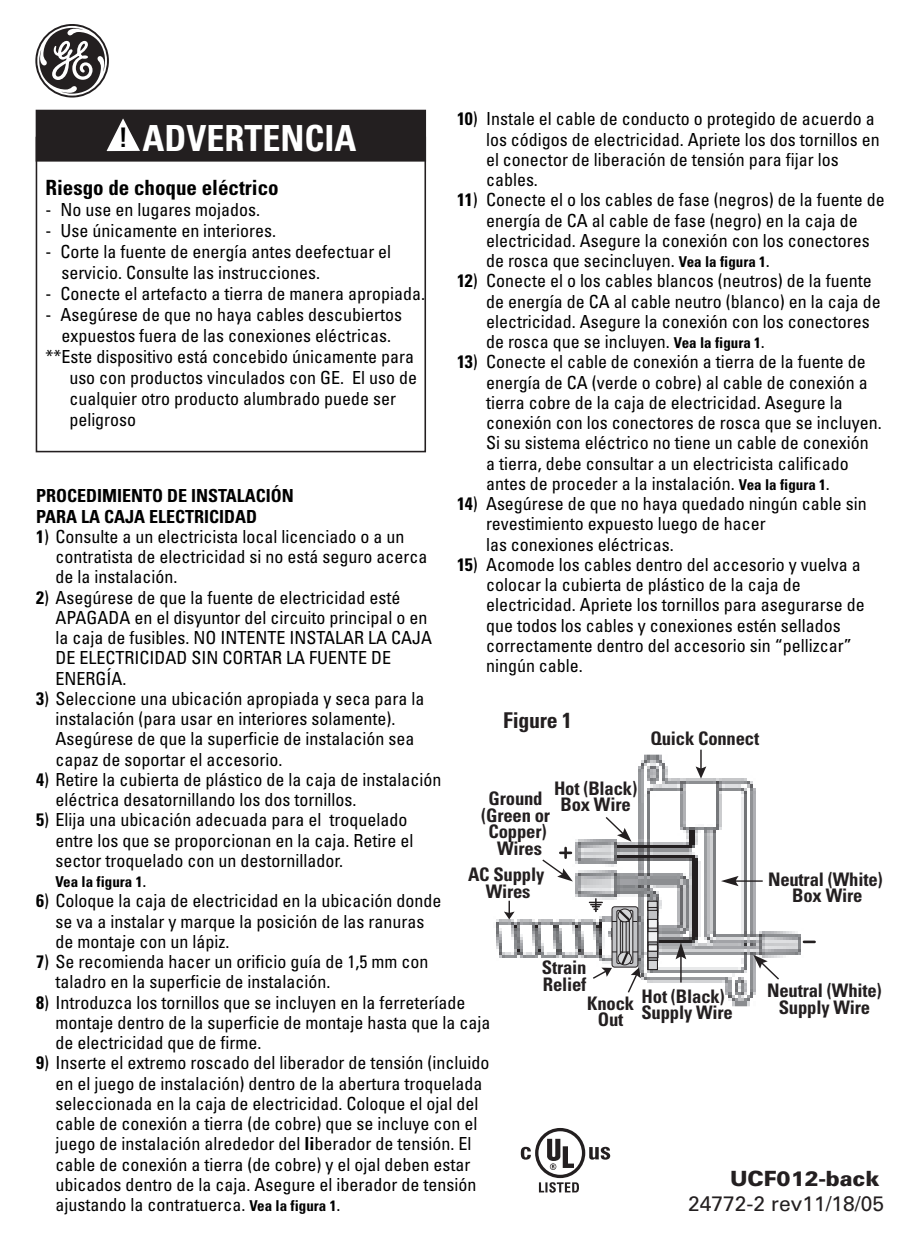
<style>
.page{position:relative;width:918px;height:1242px;background:#fff}
.page>*{position:absolute;margin:0;border:0;box-sizing:border-box;transform-origin:0 0}
.t1{font:700 condensed 36px "Univers";color:#fff}
.t2{font:700 condensed 21.9px "Univers";letter-spacing:-.01em;color:#231f20}
.t3{font:700 condensed 21px "Univers";color:#000}
.t4{font:21px "Univers";color:#231f20}
.t5{font:900 21px "Univers";color:#231f20}
.t6{font:700 condensed 18.6px/16.8px "Univers";letter-spacing:-.01em;color:#231f20;text-align:center}
.t7{font:condensed 18px/20.4px "Univers";color:#000}
.t8{font:700 condensed 18px/20.4px "Univers";color:#000}
.t9{font:700 condensed 15px "Univers";color:#000}
.s1{font-weight:700}
.s2{font-weight:700;font-size:15px}
.s3{font-size:27px;color:#000}
.s4{font-weight:400;font-size:18px}
</style>
<div class="page">
<div style="left:36px;top:111px;width:389px;height:50px;background:#231f20"></div>
<div style="left:36px;top:110px;width:390px;height:52px;border:2px solid #231f20"></div>
<div style="left:36px;top:137px;width:390px;height:315px;border:2px solid #231f20"></div>
<svg style="left:104px;top:118px;width:39px;height:34px"></svg>
<svg style="left:35px;top:24px;width:74px;height:74px"></svg>
<svg style="left:37px;top:26px;width:70px;height:70px"></svg>
<svg style="left:39px;top:28px;width:66px;height:66px"></svg>
<svg style="left:521px;top:1128px;width:89px;height:65px"></svg>
<img style="left:496px;top:755px;width:305px;height:251px">
<svg style="left:802px;top:940px;width:14px;height:4px"></svg>
<svg style="left:542px;top:845px;width:32px;height:37px"></svg>
<svg style="left:721px;top:876px;width:42px;height:10px"></svg>
<svg style="left:504px;top:901px;width:11px;height:18px"></svg>
<svg style="left:753px;top:955px;width:26px;height:25px"></svg>
<svg style="left:606px;top:817px;width:26px;height:25px"></svg>
<svg style="left:676px;top:942px;width:10px;height:41px"></svg>
<svg style="left:650px;top:932px;width:6px;height:10px"></svg>
<div style="left:648px;top:920px;width:10px;height:32px;border:1px solid #231f20"></div>
<div style="left:648px;top:901px;width:9px;height:19px;background:#c2c3c6"></div>
<div style="left:648px;top:901px;width:10px;height:19px;border:1px solid #231f20"></div>
<div style="left:648px;top:951px;width:9px;height:19px;background:#c2c3c6"></div>
<div style="left:648px;top:951px;width:10px;height:19px;border:1px solid #231f20"></div>
<div style="left:648px;top:942px;width:10px;height:7px;border:1px solid #231f20"></div>
<div style="left:648px;top:945px;width:9px;height:6px;background:#f0f1f2"></div>
<div style="left:648px;top:944px;width:10px;height:7px;border:1px solid #231f20"></div>
<svg style="left:650px;top:928px;width:6px;height:2px"></svg>
<div style="left:648px;top:920px;width:10px;height:12px;border:1px solid #231f20"></div>
<div style="left:648px;top:919px;width:9px;height:9px;background:#f0f1f2"></div>
<div style="left:648px;top:919px;width:10px;height:9px;border:1px solid #231f20"></div>
<div style="left:648px;top:901px;width:10px;height:10px;border:1px solid #231f20"></div>
<div style="left:648px;top:901px;width:9px;height:6px;background:#d5d6d8"></div>
<div style="left:648px;top:901px;width:10px;height:7px;border:1px solid #231f20"></div>
<div style="left:648px;top:958px;width:9px;height:9px;background:#8b8c8f"></div>
<div style="left:648px;top:957px;width:10px;height:10px;border:1px solid #231f20"></div>
<div style="left:648px;top:960px;width:9px;height:10px;background:#d5d6d8"></div>
<div style="left:648px;top:960px;width:10px;height:10px;border:1px solid #231f20"></div>
<svg style="left:696px;top:750px;width:10px;height:29px"></svg>
<svg style="left:588px;top:897px;width:53px;height:96px"></svg>
<p class="t7" style="left:486px;top:108px;width:395px;text-indent:-29px"><span class="s1">10</span>) Instale el cable de conducto o protegido de acuerdo a los códigos de electricidad. Apriete los dos tornillos en el conector de liberación de tensión para fijar los cables.</p>
<p class="t7" style="left:486px;top:189px;width:400px;text-indent:-29px"><span class="s1">11</span>) Conecte el o los cables de fase (negros) de la fuente de energía de CA al cable de fase (negro) en la caja de electricidad. Asegure la conexión con los conectores de rosca que secincluyen. <span class="s2">Vea la figura 1</span>.</p>
<p class="t7" style="left:486px;top:270px;width:396px;text-indent:-29px"><span class="s1">12</span>) Conecte el o los cables blancos (neutros) de la fuente de energía de CA al cable neutro (blanco) en la caja de electricidad. Asegure la conexión con los conectores de rosca que se incluyen. <span class="s2">Vea la figura 1</span>.</p>
<p class="t7" style="left:486px;top:351px;width:397px;text-indent:-29px"><span class="s1">13</span>) Conecte el cable de conexión a tierra de la fuente de energía de CA (verde o cobre) al cable de conexión a tierra cobre de la caja de electricidad. Asegure la conexión con los conectores de rosca que se incluyen.<br>Si su sistema eléctrico no tiene un cable de conexión a tierra, debe consultar a un electricista calificado antes de proceder a la instalación. <span class="s2">Vea la figura 1</span>.</p>
<p class="t7" style="left:486px;top:493px;width:382px;text-indent:-29px"><span class="s1">14</span>) Asegúrese de que no haya quedado ningún cable sin revestimiento expuesto luego de hacer<br>las conexiones eléctricas.</p>
<p class="t7" style="left:486px;top:554px;width:380px;text-indent:-29px"><span class="s1">15</span>) Acomode los cables dentro del accesorio y vuelva a colocar la cubierta de plástico de la caja de electricidad. Apriete los tornillos para asegurarse de que todos los cables y conexiones estén sellados correctamente dentro del accesorio sin “pellizcar” ningún cable.</p>
<p class="t2" style="left:503px;top:707px;width:70px">Figure 1</p>
<p class="t6" style="left:651px;top:730px;width:110px">Quick Connect</p>
<h1 class="t1" style="left:119px;top:117px;width:239px"><span class="s3">!</span> ADVERTENCIA</h1>
<p class="t3" style="left:45px;top:175px;width:235px">Riesgo de choque eléctrico</p>
<p class="t7" style="left:45px;top:199px;width:216px">- No use en lugares mojados.</p>
<p class="t7" style="left:45px;top:220px;width:232px">- Use únicamente en interiores.</p>
<p class="t7" style="left:61px;top:241px;width:331px;text-indent:-16px">- Corte la fuente de energía antes deefectuar el servicio. Consulte las instrucciones.</p>
<p class="t7" style="left:45px;top:283px;width:381px">- Conecte el artefacto a tierra de manera apropiada.</p>
<p class="t7" style="left:45px;top:304px;width:358px">- Asegúrese de que no haya cables descubiertos</p>
<p class="t7" style="left:61px;top:325px;width:331px">expuestos fuera de las conexiones eléctricas.</p>
<p class="t7" style="left:45px;top:346px;width:370px">**Este dispositivo está concebido únicamente para</p>
<p class="t7" style="left:69px;top:367px;width:349px">uso con productos vinculados con GE. El uso de</p>
<p class="t7" style="left:69px;top:388px;width:328px">cualquier otro producto alumbrado puede ser</p>
<p class="t7" style="left:69px;top:409px;width:68px">peligroso</p>
<p class="t8" style="left:36px;top:486px;width:259px">PROCEDIMIENTO DE INSTALACIÓN<br>PARA LA CAJA ELECTRICIDAD</p>
<p class="t7" style="left:56px;top:526px;width:373px;text-indent:-19px"><span class="s1">1</span>) Consulte a un electricista local licenciado o a un contratista de electricidad si no está seguro acerca de la instalación.</p>
<p class="t7" style="left:56px;top:587px;width:378px;text-indent:-19px"><span class="s1">2</span>) Asegúrese de que la fuente de electricidad esté APAGADA en el disyuntor del circuito principal o en la caja de fusibles. NO INTENTE INSTALAR LA CAJA DE ELECTRICIDAD SIN CORTAR LA FUENTE DE ENERGÍA.</p>
<p class="t7" style="left:56px;top:688px;width:370px;text-indent:-19px"><span class="s1">3</span>) Seleccione una ubicación apropiada y seca para la instalación (para usar en interiores solamente).<br>Asegúrese de que la superficie de instalación sea capaz de soportar el accesorio.</p>
<p class="t7" style="left:56px;top:769px;width:387px;text-indent:-19px"><span class="s1">4</span>) Retire la cubierta de plástico de la caja de instalación eléctrica desatornillando los dos tornillos.</p>
<p class="t7" style="left:56px;top:810px;width:359px;text-indent:-19px"><span class="s1">5</span>) Elija una ubicación adecuada para el troquelado entre los que se proporcionan en la caja. Retire el sector troquelado con un destornillador.</p>
<p class="t9" style="left:56px;top:873px;width:92px">Vea la figura 1<span class="s4">.</span></p>
<p class="t7" style="left:56px;top:891px;width:387px;text-indent:-19px"><span class="s1">6</span>) Coloque la caja de electricidad en la ubicación donde se va a instalar y marque la posición de las ranuras de montaje con un lápiz.</p>
<p class="t7" style="left:56px;top:951px;width:374px;text-indent:-19px"><span class="s1">7</span>) Se recomienda hacer un orificio guía de 1,5 mm con taladro en la superficie de instalación.</p>
<p class="t7" style="left:56px;top:992px;width:436px;text-indent:-19px"><span class="s1">8</span>) Introduzca los tornillos que se incluyen en la ferreteríade montaje dentro de la superficie de montaje hasta que la caja de electricidad que de firme.</p>
<p class="t7" style="left:56px;top:1053px;width:435px;text-indent:-19px"><span class="s1">9</span>) Inserte el extremo roscado del liberador de tensión (incluido en el juego de instalación) dentro de la abertura troquelada seleccionada en la caja de electricidad. Coloque el ojal del cable de conexión a tierra (de cobre) que se incluye con el juego de instalación alrededor del <span class="s1">li</span>berador de tensión. El cable de conexión a tierra (de cobre) y el ojal deben estar ubicados dentro de la caja. Asegure el iberador de tensión ajustando la contratuerca. <span class="s2">Vea la figura 1</span>.</p>
<p class="t6" style="left:554px;top:780px;width:85px">Hot (Black)<br>Box Wire</p>
<p class="t6" style="left:481px;top:790px;width:71px">Ground (Green or<br>Copper)<br>Wires</p>
<p class="t6" style="left:468px;top:866px;width:78px">AC Supply<br>Wires</p>
<p class="t6" style="left:768px;top:871px;width:116px">Neutral (White)<br>Box Wire</p>
<p class="t6" style="left:542px;top:959px;width:46px;text-align:left">Strain<br>Relief</p>
<p class="t6" style="left:767px;top:982px;width:116px">Neutral (White)<br>Supply Wire</p>
<p class="t6" style="left:641px;top:988px;width:93px;text-align:left">Hot (Black)<br>Supply Wire</p>
<p class="t6" style="left:587px;top:994px;width:48px">Knock<br>Out</p>
<p class="t5" style="left:730px;top:1165px;width:151px">UCF012-back</p>
<p class="t4" style="left:688px;top:1191px;width:198px">24772-2 rev11/18/05</p>
</div>
